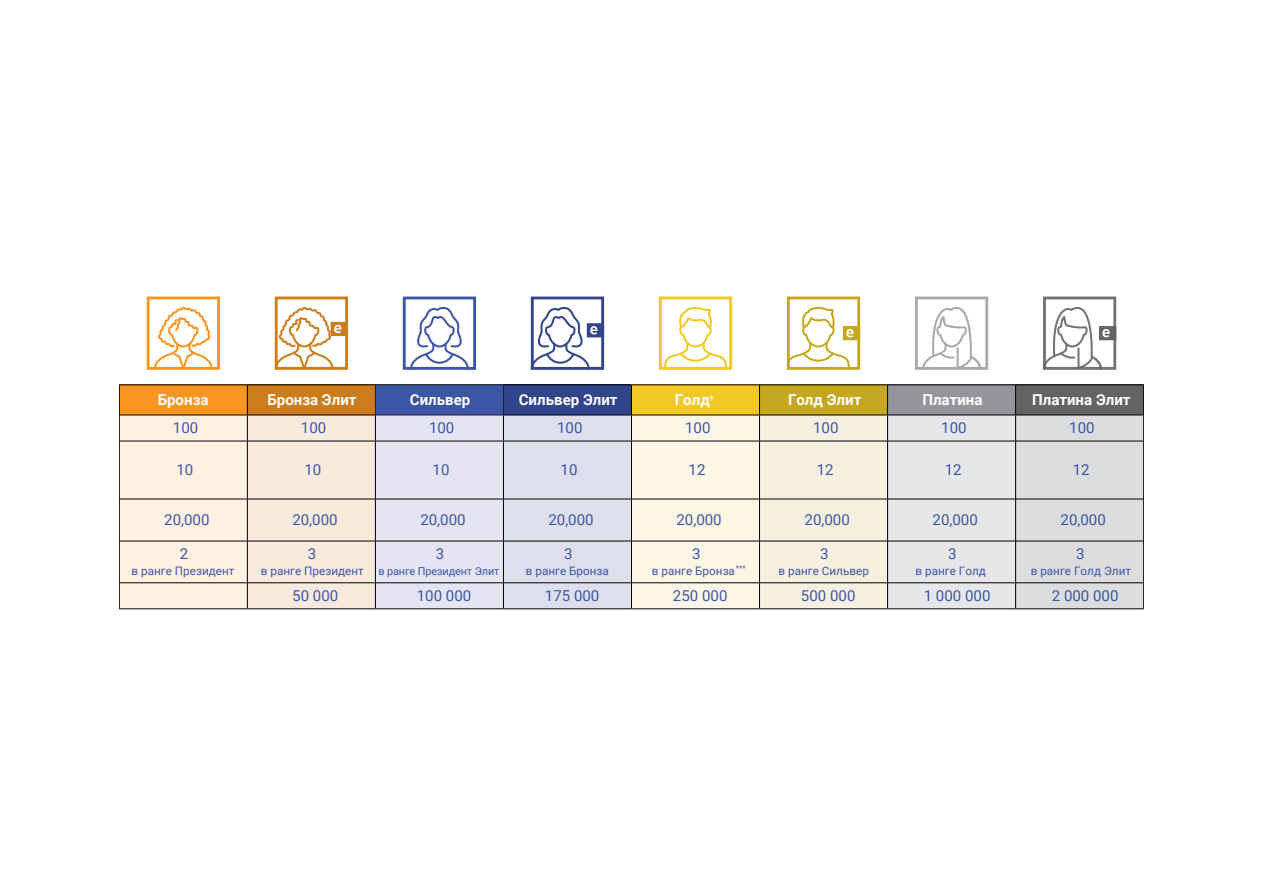
<style>
.page{position:relative;width:1263px;height:893px;background:#fff}
.page>*{position:absolute;margin:0;border:0;box-sizing:border-box;transform-origin:0 0}
.t1{font:15px "Roboto";color:#3c55a5}
.t2{font:700 15px "Roboto";color:#fff}
.t3{font:11.7px "Roboto";color:#3c55a5}
.t4{font:10.95px "Roboto";letter-spacing:-.01em;color:#3c55a5}
.t5{font:7.8px "Roboto";color:#3c55a5}
.s1{font-size:11.7px}
</style>
<div class="page">
<div style="left:119px;top:385px;width:128px;height:30px;background:#f89521"></div>
<div style="left:247px;top:385px;width:128px;height:30px;background:#cc7c1a"></div>
<div style="left:503px;top:385px;width:128px;height:30px;background:#31458b"></div>
<div style="left:631px;top:385px;width:128px;height:30px;background:#f0c925"></div>
<div style="left:759px;top:385px;width:128px;height:30px;background:#c5a71f"></div>
<div style="left:887px;top:385px;width:128px;height:30px;background:#939598"></div>
<div style="left:1015px;top:385px;width:129px;height:30px;background:#636466"></div>
<hr style="left:119px;top:384px;width:128px;height:1px;background:#000">
<hr style="left:247px;top:384px;width:128px;height:1px;background:#000">
<hr style="left:503px;top:384px;width:128px;height:1px;background:#000">
<hr style="left:631px;top:384px;width:128px;height:1px;background:#000">
<hr style="left:759px;top:384px;width:128px;height:1px;background:#000">
<hr style="left:887px;top:384px;width:128px;height:1px;background:#000">
<hr style="left:1015px;top:385px;width:1px;height:30px;background:#000">
<hr style="left:1015px;top:384px;width:129px;height:1px;background:#000">
<hr style="left:1143px;top:385px;width:1px;height:30px;background:#000">
<hr style="left:247px;top:385px;width:1px;height:30px;background:#000">
<hr style="left:631px;top:385px;width:1px;height:30px;background:#000">
<hr style="left:759px;top:385px;width:1px;height:30px;background:#000">
<hr style="left:887px;top:385px;width:1px;height:30px;background:#000">
<svg style="left:120px;top:415px;width:1024px;height:193px;background:#e6e1de"></svg>
<hr style="left:1016px;top:582px;width:127px;height:1px;background:#000">
<hr style="left:119px;top:608px;width:128px;height:1px;background:#000">
<hr style="left:247px;top:608px;width:128px;height:1px;background:#000">
<hr style="left:375px;top:608px;width:128px;height:1px;background:#000">
<hr style="left:503px;top:608px;width:128px;height:1px;background:#000">
<hr style="left:631px;top:608px;width:128px;height:1px;background:#000">
<hr style="left:759px;top:608px;width:128px;height:1px;background:#000">
<hr style="left:887px;top:608px;width:128px;height:1px;background:#000">
<hr style="left:1015px;top:608px;width:129px;height:1px;background:#000">
<div style="left:375px;top:385px;width:128px;height:30px;background:#3c55a5"></div>
<div style="left:375px;top:384px;width:129px;height:31px;border:1px solid #231f20"></div>
<hr style="left:119px;top:385px;width:1px;height:224px;background:#000">
<svg style="left:147px;top:297px;width:73px;height:73px"></svg>
<svg style="left:403px;top:297px;width:73px;height:73px"></svg>
<svg style="left:275px;top:297px;width:73px;height:73px"></svg>
<svg style="left:531px;top:297px;width:73px;height:73px"></svg>
<svg style="left:659px;top:297px;width:73px;height:73px"></svg>
<svg style="left:787px;top:297px;width:73px;height:73px"></svg>
<svg style="left:915px;top:297px;width:73px;height:73px"></svg>
<svg style="left:1043px;top:297px;width:73px;height:73px"></svg>
<p class="t2" style="left:158px;top:390px;width:52px">Бронза</p>
<p class="t2" style="left:267px;top:390px;width:91px">Бронза Элит</p>
<p class="t2" style="left:519px;top:390px;width:100px">Сильвер Элит</p>
<p class="t2" style="left:675px;top:390px;width:41px">Голд<sup>†</sup></p>
<p class="t2" style="left:788px;top:390px;width:75px">Голд Элит</p>
<p class="t2" style="left:922px;top:390px;width:62px">Платина</p>
<p class="t2" style="left:1032px;top:390px;width:100px">Платина Элит</p>
<p class="t1" style="left:173px;top:418px;width:27px">100</p>
<p class="t1" style="left:301px;top:418px;width:27px">100</p>
<p class="t1" style="left:429px;top:418px;width:27px">100</p>
<p class="t1" style="left:557px;top:418px;width:27px">100</p>
<p class="t1" style="left:685px;top:418px;width:27px">100</p>
<p class="t1" style="left:813px;top:418px;width:27px">100</p>
<p class="t1" style="left:941px;top:418px;width:27px">100</p>
<p class="t1" style="left:1069px;top:418px;width:27px">100</p>
<p class="t1" style="left:176px;top:460px;width:18px">10</p>
<p class="t1" style="left:304px;top:460px;width:18px">10</p>
<p class="t1" style="left:432px;top:460px;width:18px">10</p>
<p class="t1" style="left:561px;top:460px;width:18px">10</p>
<p class="t1" style="left:689px;top:460px;width:18px">12</p>
<p class="t1" style="left:817px;top:460px;width:18px">12</p>
<p class="t1" style="left:945px;top:460px;width:18px">12</p>
<p class="t1" style="left:1073px;top:460px;width:18px">12</p>
<p class="t1" style="left:164px;top:510px;width:47px">20,000</p>
<p class="t1" style="left:292px;top:510px;width:47px">20,000</p>
<p class="t1" style="left:420px;top:510px;width:47px">20,000</p>
<p class="t1" style="left:548px;top:510px;width:47px">20,000</p>
<p class="t1" style="left:676px;top:510px;width:47px">20,000</p>
<p class="t1" style="left:804px;top:510px;width:47px">20,000</p>
<p class="t1" style="left:932px;top:510px;width:47px">20,000</p>
<p class="t1" style="left:1060px;top:510px;width:47px">20,000</p>
<p class="t1" style="left:180px;top:543px;width:10px">2</p>
<p class="t3" style="left:132px;top:563px;width:104px">в ранге Президент</p>
<p class="t2" style="left:410px;top:390px;width:62px">Сильвер</p>
<p class="t1" style="left:308px;top:543px;width:10px">3</p>
<p class="t1" style="left:436px;top:543px;width:10px">3</p>
<p class="t1" style="left:564px;top:543px;width:10px">3</p>
<p class="t1" style="left:692px;top:543px;width:10px">3</p>
<p class="t1" style="left:820px;top:543px;width:10px">3</p>
<p class="t1" style="left:948px;top:543px;width:10px">3</p>
<p class="t1" style="left:1076px;top:543px;width:10px">3</p>
<p class="t5" style="left:736px;top:563px;width:12px">***</p>
<p class="t4" style="left:261px;top:564px;width:240px"><span class="s1">в ранге Президент</span> в ранге Президент Элит</p>
<p class="t3" style="left:526px;top:563px;width:85px">в ранге Бронза</p>
<p class="t3" style="left:652px;top:563px;width:85px">в ранге Бронза</p>
<p class="t3" style="left:778px;top:563px;width:92px">в ранге Сильвер</p>
<p class="t3" style="left:915px;top:563px;width:72px">в ранге Голд</p>
<p class="t3" style="left:1031px;top:563px;width:102px">в ранге Голд Элит</p>
<p class="t1" style="left:292px;top:585px;width:48px">50 000</p>
<p class="t1" style="left:417px;top:585px;width:56px">100 000</p>
<p class="t1" style="left:545px;top:585px;width:56px">175 000</p>
<p class="t1" style="left:673px;top:585px;width:56px">250 000</p>
<p class="t1" style="left:801px;top:585px;width:56px">500 000</p>
<p class="t1" style="left:924px;top:585px;width:68px">1 000 000</p>
<p class="t1" style="left:1052px;top:585px;width:68px">2 000 000</p>
</div>
